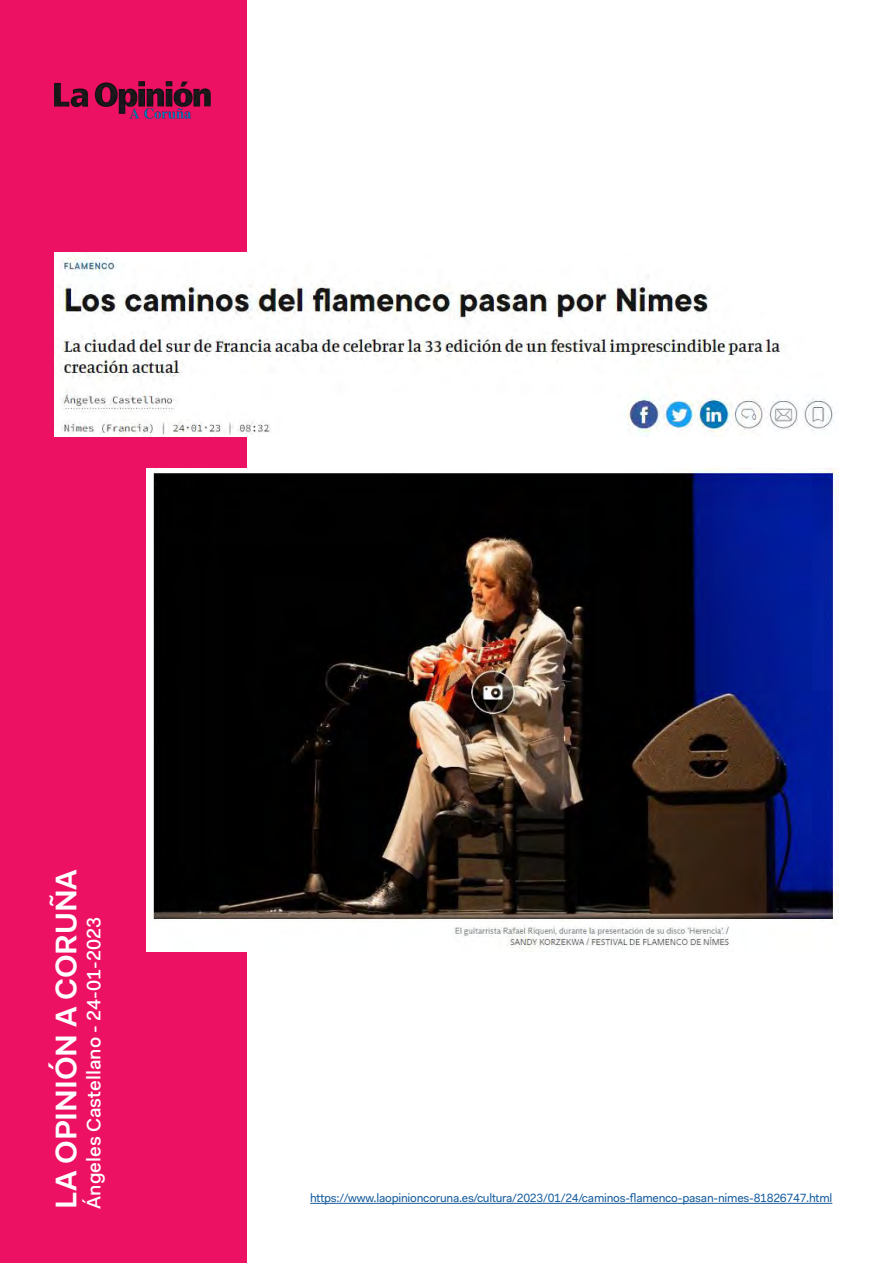
<style>
.page{position:relative;width:893px;height:1263px;background:#fff}
.page>*{position:absolute;margin:0;border:0;box-sizing:border-box;transform-origin:0 0}
.Date{font:600 30px "Fakt Pro";letter-spacing:-.005em;color:#fff}
.t1{font:500 19.5px "Fakt Pro";color:#fff}
.t2{font:12px "Fakt Pro";letter-spacing:-.02em;color:#175d9e}
</style>
<div class="page">
<div style="left:0;top:0;width:247px;height:1263px;background:#ec1163"></div>
<img style="left:54px;top:81px;width:157px;height:38px">
<img style="left:54px;top:252px;width:780px;height:185px">
<img style="left:146px;top:469px;width:693px;height:482px">
<hr style="left:310px;top:1203px;width:522px;height:1px;background:#175d9e">
<p class="Date" style="left:46px;top:1209px;width:341px;rotate:-90deg">LA OPINIÓN A CORUÑA</p>
<p class="t1" style="left:81px;top:1209px;width:294px;rotate:-90deg">Ángeles Castellano - 24-01-2023</p>
<p class="t2" style="left:310px;top:1190px;width:524px">https://www.laopinioncoruna.es/cultura/2023/01/24/caminos-flamenco-pasan-nimes-81826747.html</p>
</div>
